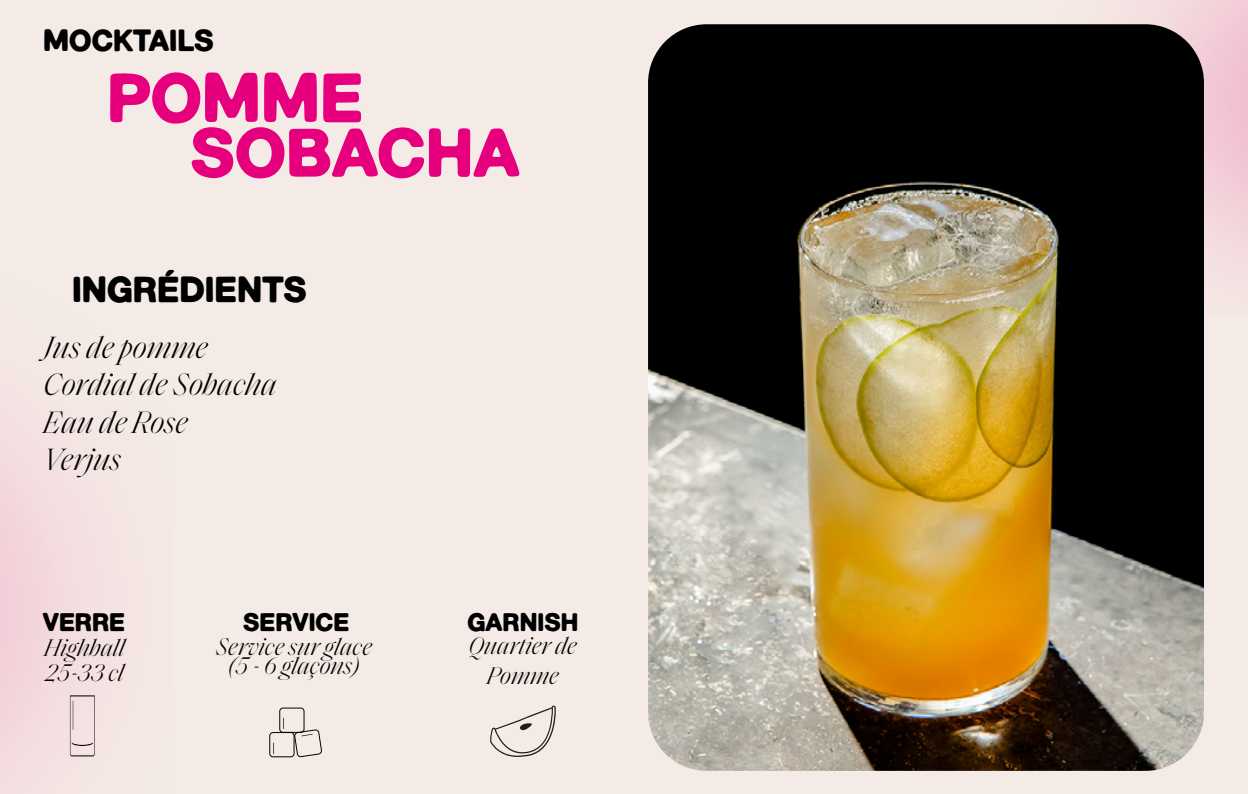
<style>
.page{position:relative;width:1248px;height:794px;background:#fff}
.page>*{position:absolute;margin:0;border:0;box-sizing:border-box;transform-origin:0 0}
.t1{font:66.4px/54.8px "Generic G20 FR Classic";color:#e6007d}
.t2{font:34.8px "Generic G20 FR Classic";color:#000}
.t3{font:italic 300 31.2px/37.6px "Saol Display";color:#000}
.t4{font:29.2px "Generic G20 FR Classic";color:#000}
.t5{font:italic 300 24.4px/24.4px "Saol Display";color:#000;text-align:center}
.t6{font:24.4px "Generic G20 FR Classic";color:#000}
</style>
<div class="page">
<div style="left:0;top:0;width:1247px;height:794px;background:#f5ebe6"></div>
<img style="left:1135px;top:0;width:112px;height:315px">
<img style="left:648px;top:24px;width:555px;height:747px">
<svg style="left:70px;top:695px;width:25px;height:61px"></svg>
<svg style="left:490px;top:705px;width:66px;height:52px"></svg>
<div style="left:269px;top:732px;width:25px;height:25px;border:1px solid #010202;border-radius:3px"></div>
<div style="left:279px;top:707px;width:25px;height:26px;border:1px solid #010202;border-radius:3px"></div>
<svg style="left:273px;top:742px;width:1px;height:12px"></svg>
<svg style="left:283px;top:717px;width:1px;height:12px"></svg>
<svg style="left:294px;top:728px;width:28px;height:30px"></svg>
<p class="t4" style="left:43px;top:22px;width:172px">MOCKTAILS</p>
<h1 class="t1" style="left:190px;top:70px;width:331px;text-indent:-83px">POMME<br>SOBACHA</h1>
<h2 class="t2" style="left:72px;top:268px;width:236px">INGRÉDIENTS</h2>
<p class="t3" style="left:44px;top:326px;width:235px">Jus de pomme<br>Cordial de Sobacha<br>Eau de Rose<br>Verjus</p>
<p class="t6" style="left:43px;top:607px;width:84px">VERRE</p>
<p class="t6" style="left:243px;top:607px;width:108px">SERVICE</p>
<p class="t5" style="left:45px;top:634px;width:82px;text-align:left">Highball<br>25-33 cl</p>
<p class="t5" style="left:216px;top:635px;width:158px;line-height:19.6px">Service sur glace (5 - 6 glaçons)</p>
<p class="t6" style="left:467px;top:607px;width:112px">GARNISH</p>
<p class="t5" style="left:469px;top:630px;width:110px;line-height:29.2px">Quartier de<br>Pomme</p>
</div>
